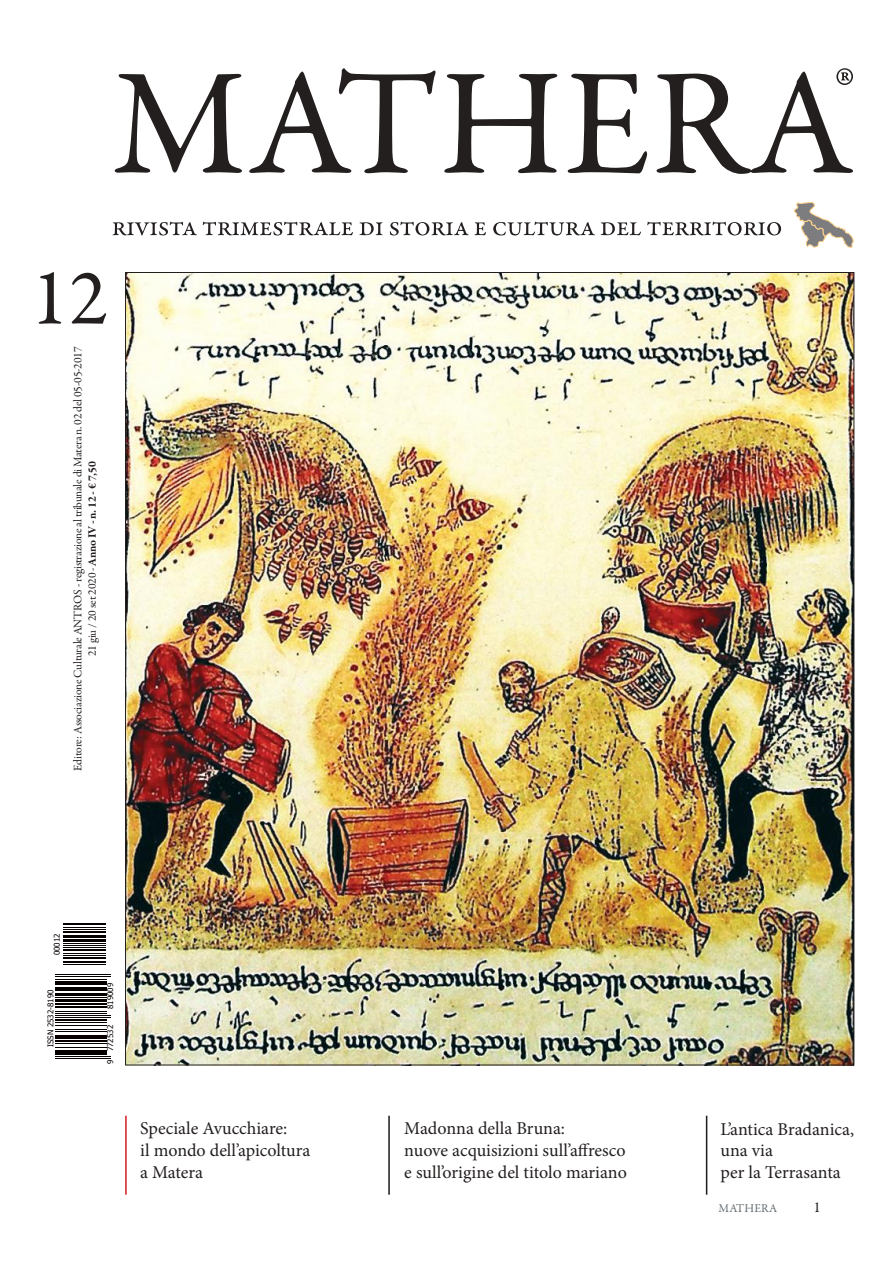
<style>
.page{position:relative;width:893px;height:1263px;background:#fff}
.page>*{position:absolute;margin:0;border:0;box-sizing:border-box;transform-origin:0 0}
.t1{font:18px/21.6px "Minion Pro";color:#241f1f}
.t2{font:15px "Garamond Premr Pro";color:#241f1f}
.t3{font:12px "Garamond Premr Pro";letter-spacing:.01em;color:#656c71}
.t4{font:11.7px/14.1px "Garamond Premr Pro";letter-spacing:-.02em;color:#241f1f;text-align:center}
.t5{font:7.95px "Tahoma";color:#060000}
.s1{font-weight:700}
</style>
<div class="page">
<svg style="left:39px;top:272px;width:67px;height:52px"></svg>
<svg style="left:115px;top:68px;width:738px;height:106px"></svg>
<svg style="left:113px;top:222px;width:668px;height:14px"></svg>
<svg style="left:794px;top:202px;width:60px;height:46px"></svg>
<hr style="left:388px;top:1116px;width:2px;height:79px;background:#241f1f">
<hr style="left:125px;top:1116px;width:2px;height:79px;background:#d42429">
<hr style="left:706px;top:1116px;width:1px;height:79px;background:#241f1f">
<img style="left:127px;top:274px;width:725px;height:789px">
<hr style="left:55px;top:1058px;width:56px;height:1px;background:#060000">
<hr style="left:55px;top:1056px;width:56px;height:1px;background:#060000">
<hr style="left:55px;top:1052px;width:51px;height:3px;background:#060000">
<hr style="left:55px;top:1050px;width:51px;height:1px;background:#060000">
<hr style="left:55px;top:1047px;width:51px;height:1px;background:#060000">
<hr style="left:55px;top:1043px;width:51px;height:1px;background:#060000">
<hr style="left:55px;top:1040px;width:51px;height:2px;background:#060000">
<hr style="left:55px;top:1037px;width:51px;height:2px;background:#060000">
<hr style="left:55px;top:1035px;width:51px;height:1px;background:#060000">
<hr style="left:55px;top:1031px;width:51px;height:1px;background:#060000">
<hr style="left:55px;top:1029px;width:51px;height:1px;background:#060000">
<hr style="left:55px;top:1025px;width:51px;height:1px;background:#060000">
<hr style="left:55px;top:1022px;width:51px;height:1px;background:#060000">
<hr style="left:55px;top:1019px;width:51px;height:1px;background:#060000">
<hr style="left:55px;top:1017px;width:56px;height:1px;background:#060000">
<hr style="left:55px;top:1015px;width:56px;height:1px;background:#060000">
<hr style="left:55px;top:1013px;width:51px;height:1px;background:#060000">
<hr style="left:55px;top:1011px;width:51px;height:1px;background:#060000">
<hr style="left:55px;top:1006px;width:51px;height:2px;background:#060000">
<hr style="left:55px;top:1003px;width:51px;height:1px;background:#060000">
<hr style="left:55px;top:999px;width:51px;height:3px;background:#060000">
<hr style="left:55px;top:997px;width:51px;height:1px;background:#060000">
<hr style="left:55px;top:993px;width:51px;height:3px;background:#060000">
<hr style="left:55px;top:990px;width:51px;height:1px;background:#060000">
<hr style="left:55px;top:987px;width:51px;height:2px;background:#060000">
<hr style="left:55px;top:984px;width:51px;height:1px;background:#060000">
<hr style="left:55px;top:981px;width:51px;height:2px;background:#060000">
<hr style="left:55px;top:979px;width:51px;height:1px;background:#060000">
<hr style="left:55px;top:976px;width:56px;height:1px;background:#060000">
<hr style="left:55px;top:974px;width:56px;height:1px;background:#060000">
<hr style="left:64px;top:964px;width:42px;height:1px;background:#060000">
<hr style="left:64px;top:961px;width:42px;height:2px;background:#060000">
<hr style="left:64px;top:957px;width:42px;height:1px;background:#060000">
<hr style="left:64px;top:955px;width:42px;height:1px;background:#060000">
<hr style="left:64px;top:953px;width:42px;height:1px;background:#060000">
<hr style="left:64px;top:949px;width:42px;height:1px;background:#060000">
<hr style="left:64px;top:947px;width:42px;height:1px;background:#060000">
<hr style="left:64px;top:945px;width:42px;height:1px;background:#060000">
<hr style="left:64px;top:943px;width:42px;height:1px;background:#060000">
<hr style="left:64px;top:939px;width:42px;height:3px;background:#060000">
<hr style="left:64px;top:937px;width:42px;height:1px;background:#060000">
<hr style="left:64px;top:935px;width:42px;height:1px;background:#060000">
<hr style="left:64px;top:931px;width:42px;height:2px;background:#060000">
<hr style="left:64px;top:929px;width:42px;height:1px;background:#060000">
<hr style="left:64px;top:927px;width:42px;height:1px;background:#060000">
<hr style="left:64px;top:923px;width:42px;height:2px;background:#060000">
<svg style="left:836px;top:68px;width:17px;height:17px"></svg>
<p class="t4" style="left:71px;top:771px;width:426px;rotate:-90deg">Editore: Associazione Culturale ANTROS - registrazione al tribunale di Matera n. 02 del 05-05-2017<br>21 giu / 20 set 2020 - <span class="s1">Anno IV - n. 12 - € 7,50</span></p>
<p class="t5" style="left:52px;top:955px;width:23px;rotate:-90deg">00012</p>
<p class="t5" style="left:45px;top:1047px;width:59px;rotate:-90deg">ISSN 2532-8190</p>
<p class="t5" style="left:105px;top:1009px;width:28px;rotate:-90deg">819009</p>
<p class="t5" style="left:105px;top:1064px;width:40px;rotate:-90deg">9 772532</p>
<p class="t1" style="left:404px;top:1118px;width:224px">Madonna della Bruna:<br>nuove acquisizioni sull’affresco e sull’origine del titolo mariano</p>
<p class="t1" style="left:140px;top:1118px;width:172px">Speciale Avucchiare:<br>il mondo dell’apicoltura a Matera</p>
<p class="t1" style="left:720px;top:1118px;width:135px">L’antica Bradanica, una via<br>per la Terrasanta</p>
<p class="t3" style="left:719px;top:1201px;width:60px">MATHERA</p>
<p class="t2" style="left:813px;top:1198px;width:9px">1</p>
</div>
